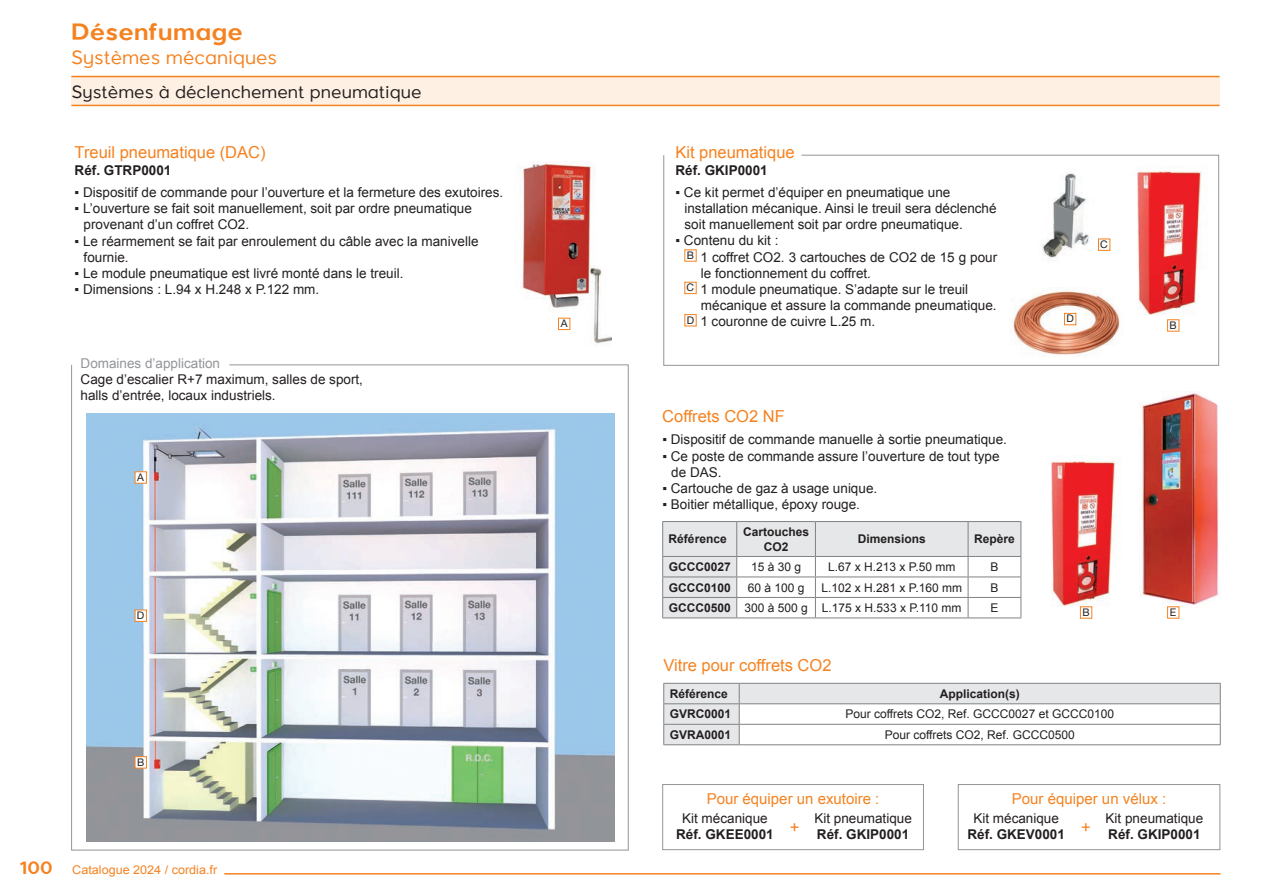
<style>
.page{position:relative;width:1263px;height:893px;background:#fff}
.page>*{position:absolute;margin:0;border:0;box-sizing:border-box;transform-origin:0 0}
.t1{font:700 24px "Larke Neue";color:#f58220}
.t2{font:19.5px "Larke Neue";color:#f58220}
.t3{font:18px "Larke Neue";color:#231f20}
.t4{font:16.5px "Arial";color:#f58220}
.t5{font:15px "Arial";color:#f58220}
.t6{font:13.5px/16.2px "Arial";color:#231f20}
.t7{font:700 13.5px "Arial";color:#231f20}
.t8{font:13.5px "Arial";color:#939598}
.t9{font:12px "Arial";color:#231f20}
.t10{font:700 12px/14.4px "Arial";color:#231f20;text-align:center}
.t11{font:12px "Arial";color:#f58220;scale:1.05 1}
.t12{font:10.5px "Helvetica Neue LT Pro";color:#231f20}
.s1{font-family:"Larke Neue";font-weight:700;font-size:18px}
.s2{font-weight:700}
</style>
<div class="page">
<hr style="left:224px;top:873px;width:996px;height:2px;background:#f58220">
<svg style="left:71px;top:364px;width:558px;height:487px"></svg>
<img style="left:86px;top:414px;width:528px;height:427px">
<img style="left:522px;top:162px;width:89px;height:182px">
<svg style="left:663px;top:154px;width:556px;height:212px"></svg>
<svg style="left:684px;top:249px;width:13px;height:13px"></svg>
<div style="left:684px;top:282px;width:13px;height:12px;background:#fff;border:1px solid #f58220"></div>
<div style="left:684px;top:314px;width:13px;height:12px;background:#fff;border:1px solid #f58220"></div>
<div style="left:71px;top:77px;width:1148px;height:28px;background:#fef0e2"></div>
<hr style="left:71px;top:76px;width:1148px;height:1px;background:#f58220">
<hr style="left:71px;top:105px;width:1148px;height:1px;background:#f58220">
<hr style="left:737px;top:521px;width:78px;height:1px;background:#808285">
<hr style="left:815px;top:521px;width:153px;height:1px;background:#808285">
<hr style="left:968px;top:521px;width:53px;height:1px;background:#808285">
<hr style="left:737px;top:618px;width:78px;height:1px;background:#808285">
<hr style="left:815px;top:618px;width:153px;height:1px;background:#808285">
<hr style="left:968px;top:618px;width:53px;height:1px;background:#808285">
<hr style="left:662px;top:521px;width:75px;height:1px;background:#808285">
<hr style="left:662px;top:618px;width:75px;height:1px;background:#808285">
<svg style="left:662px;top:522px;width:359px;height:96px"></svg>
<div style="left:958px;top:784px;width:262px;height:66px;border:1px solid #939598"></div>
<div style="left:662px;top:784px;width:262px;height:66px;border:1px solid #939598"></div>
<div style="left:558px;top:318px;width:12px;height:12px;background:#fff;border:1px solid #f58220"></div>
<div style="left:1167px;top:319px;width:12px;height:13px;background:#fff;border:1px solid #f58220"></div>
<div style="left:135px;top:471px;width:12px;height:13px;background:#fff;border:1px solid #f58220"></div>
<div style="left:135px;top:756px;width:12px;height:12px;background:#fff;border:1px solid #f58220"></div>
<div style="left:135px;top:610px;width:12px;height:12px;background:#fff;border:1px solid #f58220"></div>
<svg style="left:663px;top:683px;width:558px;height:62px"></svg>
<hr style="left:663px;top:744px;width:76px;height:1px;background:#808285">
<img style="left:1039px;top:165px;width:58px;height:99px">
<div style="left:1098px;top:239px;width:12px;height:12px;background:#fff;border:1px solid #f58220"></div>
<div style="left:1064px;top:313px;width:12px;height:12px;background:#fff;border:1px solid #f58220"></div>
<img style="left:1139px;top:391px;width:80px;height:217px">
<img style="left:1051px;top:461px;width:65px;height:150px">
<div style="left:1167px;top:606px;width:12px;height:13px;background:#fff;border:1px solid #f58220"></div>
<div style="left:1080px;top:606px;width:12px;height:13px;background:#fff;border:1px solid #f58220"></div>
<h1 class="t1" style="left:71px;top:17px;width:173px">Désenfumage</h1>
<h2 class="t2" style="left:71px;top:45px;width:207px">Systèmes mécaniques</h2>
<h3 class="t3" style="left:71px;top:80px;width:352px">Systèmes à déclenchement pneumatique</h3>
<p class="t4" style="left:75px;top:142px;width:193px">Treuil pneumatique (DAC)</p>
<p class="t7" style="left:75px;top:161px;width:98px">Réf. GTRP0001</p>
<p class="t6" style="left:75px;top:184px;width:430px">▪ Dispositif de commande pour l’ouverture et la fermeture des exutoires.</p>
<p class="t6" style="left:84px;top:200px;width:390px;text-indent:-9px">▪ L’ouverture se fait soit manuellement, soit par ordre pneumatique provenant d’un coffret CO2.</p>
<p class="t6" style="left:84px;top:233px;width:396px;text-indent:-9px">▪ Le réarmement se fait par enroulement du câble avec la manivelle fournie.</p>
<p class="t6" style="left:75px;top:265px;width:330px">▪ Le module pneumatique est livré monté dans le treuil.</p>
<p class="t6" style="left:75px;top:281px;width:246px">▪ Dimensions : L.94 x H.248 x P.122 mm.</p>
<p class="t8" style="left:81px;top:354px;width:141px">Domaines d’application</p>
<p class="t6" style="left:81px;top:372px;width:284px">Cage d’escalier R+7 maximum, salles de sport, halls d’entrée, locaux industriels.</p>
<p class="t12" style="left:137px;top:471px;width:8px">A</p>
<p class="t12" style="left:137px;top:609px;width:9px">D</p>
<p class="t12" style="left:137px;top:756px;width:9px">B</p>
<p class="t11" style="left:20px;top:862px;width:190px"><span class="s1">100</span> Catalogue 2024 / cordia.fr</p>
<p class="t4" style="left:675px;top:142px;width:121px">Kit pneumatique</p>
<p class="t7" style="left:675px;top:161px;width:94px">Réf. GKIP0001</p>
<p class="t6" style="left:684px;top:184px;width:314px;text-indent:-9px">▪ Ce kit permet d’équiper en pneumatique une installation mécanique. Ainsi le treuil sera déclenché soit manuellement soit par ordre pneumatique.</p>
<p class="t6" style="left:675px;top:233px;width:105px">▪ Contenu du kit :</p>
<p class="t6" style="left:687px;top:249px;width:312px"><sup>B</sup> 1 coffret CO2. 3 cartouches de CO2 de 15 g pour</p>
<p class="t6" style="left:701px;top:265px;width:172px">le fonctionnement du coffret.</p>
<p class="t6" style="left:686px;top:281px;width:283px"><sup>C</sup> 1 module pneumatique. S’adapte sur le treuil</p>
<p class="t6" style="left:701px;top:297px;width:297px">mécanique et assure la commande pneumatique.</p>
<p class="t6" style="left:687px;top:314px;width:190px"><sup>D</sup> 1 couronne de cuivre L.25 m.</p>
<p class="t12" style="left:1100px;top:238px;width:9px">C</p>
<p class="t12" style="left:1066px;top:312px;width:9px">D</p>
<p class="t12" style="left:561px;top:317px;width:8px">A</p>
<p class="t12" style="left:1169px;top:319px;width:9px">B</p>
<p class="t4" style="left:662px;top:406px;width:124px">Coffrets CO2 NF</p>
<p class="t6" style="left:662px;top:432px;width:346px">▪ Dispositif de commande manuelle à sortie pneumatique.</p>
<p class="t6" style="left:671px;top:448px;width:330px;text-indent:-9px">▪ Ce poste de commande assure l’ouverture de tout type de DAS.</p>
<p class="t6" style="left:662px;top:480px;width:216px">▪ Cartouche de gaz à usage unique.</p>
<p class="t6" style="left:662px;top:496px;width:199px">▪ Boitier métallique, époxy rouge.</p>
<p class="t10" style="left:669px;top:532px;width:60px">Référence</p>
<p class="t10" style="left:743px;top:525px;width:68px">Cartouches<br>CO2</p>
<p class="t10" style="left:858px;top:532px;width:70px">Dimensions</p>
<p class="t10" style="left:974px;top:532px;width:42px">Repère</p>
<p class="t10" style="left:669px;top:560px;width:64px">GCCC0027</p>
<p class="t9" style="left:751px;top:559px;width:52px">15 à 30 g</p>
<p class="t9" style="left:828px;top:559px;width:129px">L.67 x H.213 x P.50 mm</p>
<p class="t9" style="left:990px;top:559px;width:10px">B</p>
<p class="t10" style="left:669px;top:580px;width:64px">GCCC0100</p>
<p class="t9" style="left:748px;top:579px;width:58px">60 à 100 g</p>
<p class="t9" style="left:821px;top:579px;width:142px">L.102 x H.281 x P.160 mm</p>
<p class="t9" style="left:990px;top:579px;width:10px">B</p>
<p class="t9" style="left:669px;top:600px;width:294px"><span class="s2">GCCC0500</span> 300 à 500 g L.175 x H.533 x P.110 mm</p>
<p class="t9" style="left:990px;top:600px;width:10px">E</p>
<p class="t12" style="left:1082px;top:606px;width:9px">B</p>
<p class="t12" style="left:1170px;top:606px;width:8px">E</p>
<p class="t4" style="left:663px;top:654px;width:170px">Vitre pour coffrets CO2</p>
<p class="t10" style="left:670px;top:687px;width:60px">Référence</p>
<p class="t10" style="left:940px;top:687px;width:82px">Application(s)</p>
<p class="t10" style="left:670px;top:707px;width:63px">GVRC0001</p>
<p class="t9" style="left:845px;top:706px;width:270px">Pour coffrets CO2, Ref. GCCC0027 et GCCC0100</p>
<p class="t10" style="left:670px;top:728px;width:63px">GVRA0001</p>
<p class="t9" style="left:885px;top:727px;width:191px">Pour coffrets CO2, Ref. GCCC0500</p>
<p class="t5" style="left:707px;top:789px;width:174px">Pour équiper un exutoire :</p>
<p class="t6" style="left:682px;top:810px;width:87px">Kit mécanique</p>
<p class="t7" style="left:676px;top:826px;width:99px">Réf. GKEE0001</p>
<p class="t6" style="left:814px;top:810px;width:99px">Kit pneumatique</p>
<p class="t7" style="left:817px;top:826px;width:94px">Réf. GKIP0001</p>
<p class="t4" style="left:790px;top:816px;width:11px">+</p>
<p class="t5" style="left:1012px;top:789px;width:156px">Pour équiper un vélux :</p>
<p class="t6" style="left:973px;top:810px;width:87px">Kit mécanique</p>
<p class="t7" style="left:967px;top:826px;width:99px">Réf. GKEV0001</p>
<p class="t6" style="left:1106px;top:810px;width:99px">Kit pneumatique</p>
<p class="t7" style="left:1108px;top:826px;width:94px">Réf. GKIP0001</p>
<p class="t4" style="left:1081px;top:816px;width:11px">+</p>
</div>
